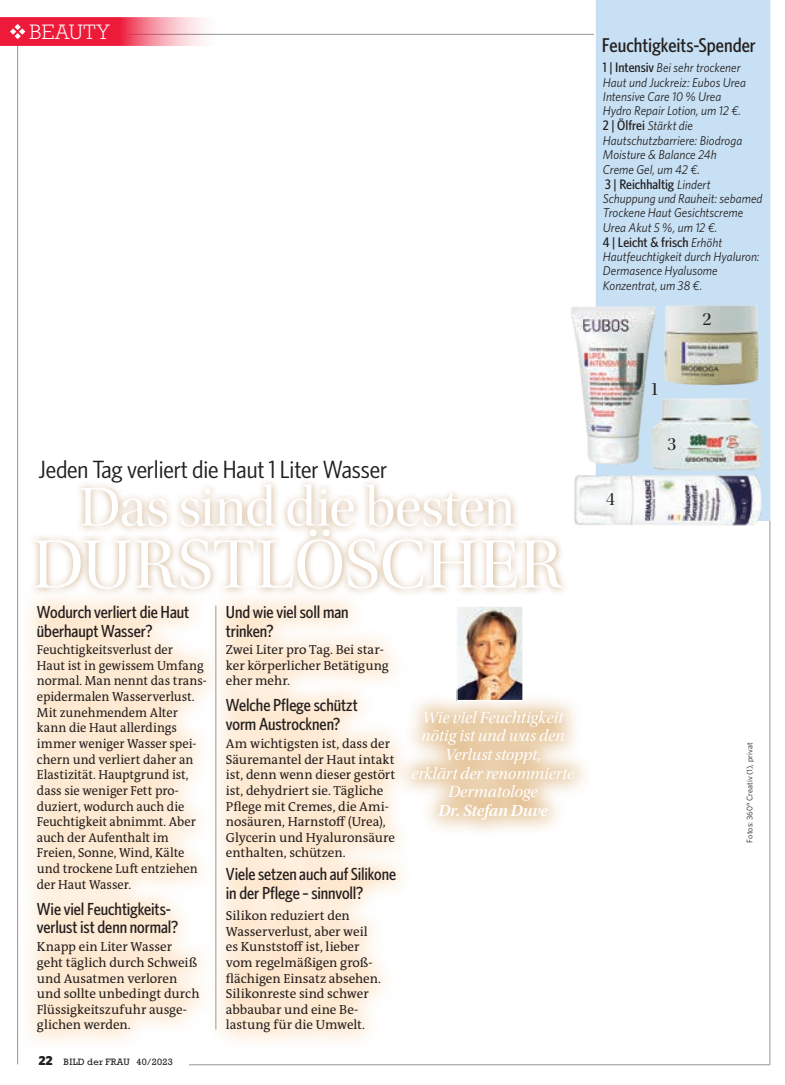
<style>
.page{position:relative;width:785px;height:1085px;background:#fff}
.page>*{position:absolute;margin:0;border:0;box-sizing:border-box;transform-origin:0 0}
.t1{font:71.38px "Utopia Std Disp";letter-spacing:-.005em;color:#fff}
.t2{font:57.12px "Utopia Std Disp";letter-spacing:-.02em;color:#fff}
.t3{font:25px "Whitney Condensed";letter-spacing:-.005em;color:#231f20;scale:1.1 1}
.t4{font:300 21.25px "Rockwell Std";letter-spacing:.035em;color:#fff}
.t5{font:500 20px "Whitney Condensed";color:#231f20;scale:1.06 1}
.t6{font:18.75px "Utopia Std Disp";color:#231f20}
.t7{font:500 17.5px/18.8px "Whitney Condensed";letter-spacing:-.005em;color:#231f20;scale:1.05 1}
.t8{font:500 17.5px/18.8px "Whitney Condensed";letter-spacing:-.005em;color:#231f20;scale:1.04 1}
.t9{font:16.88px/18.5px "Utopia Std Subh It";letter-spacing:-.005em;color:#fff;text-align:center}
.t10{font:16.88px "Utopia Std Semibold Subh It";letter-spacing:-.005em;color:#fff}
.t11{font:500 13.75px "Whitney Condensed";letter-spacing:-.005em;color:#231f20;scale:1.1 1}
.t12{font:13.12px/15.6px "The Antiqua B LP5 Plain";letter-spacing:-.005em;color:#231f20}
.t13{font:13.12px/15.6px "The Antiqua B LP5 Plain";letter-spacing:-.005em;color:#231f20;scale:.96 1}
.t14{font:italic 12.75px/14.5px "Whitney";color:#231f20;scale:.95 1}
.t15{font:9.38px "Rockwell Std";letter-spacing:.035em;color:#231f20}
.t16{font:8.12px "Whitney";letter-spacing:.01em;color:#231f20}
.s1{font-family:"Whitney";font-weight:900;font-size:13.12px}
.s2{font-family:"Whitney Condensed";font-weight:500;font-style:normal;font-size:13.75px}
.s3{font-family:"Whitney";font-weight:400;font-style:italic;font-size:12.75px}
</style>
<div class="page">
<div style="left:596px;top:0;width:174px;height:470px;background:#c7e0f3"></div>
<img style="left:574px;top:470px;width:197px;height:58px">
<img style="left:660px;top:299px;width:102px;height:89px">
<img style="left:571px;top:303px;width:88px;height:165px">
<hr style="left:769px;top:520px;width:1px;height:544px;background:#939598">
<div style="left:18px;top:586px;width:206px;height:465px;background:#fdcd96;opacity:.75"></div>
<div style="left:27px;top:476px;width:543px;height:120px;background:#bb8e59;opacity:.75"></div>
<div style="left:393px;top:691px;width:200px;height:147px;background:#dbad71;opacity:.9"></div>
<hr style="left:116px;top:34px;width:478px;height:1px;background:#939598">
<hr style="left:189px;top:1063px;width:581px;height:1px;background:#939598">
<img style="left:458px;top:607px;width:63px;height:92px">
<div style="left:456px;top:605px;width:67px;height:96px;border:1px solid #fff"></div>
<div style="left:207px;top:586px;width:208px;height:465px;background:#fdcd97;opacity:.78"></div>
<img style="left:651px;top:395px;width:109px;height:76px">
<hr style="left:17px;top:33px;width:1px;height:1030px;background:#939598">
<svg style="left:0;top:18px;width:227px;height:28px;background:#f16379"></svg>
<svg style="left:10px;top:24px;width:15px;height:15px"></svg>
<h3 class="t4" style="left:30px;top:20px;width:82px">BEAUTY</h3>
<h3 class="t3" style="left:38px;top:454px;width:318px">Jeden Tag verliert die Haut 1 Liter Wasser</h3>
<h2 class="t2" style="left:79px;top:476px;width:437px">Das sind die besten</h2>
<h1 class="t1" style="left:32px;top:526px;width:531px">DURSTLÖSCHER</h1>
<h3 class="t7" style="left:37px;top:601px;width:147px">Wodurch verliert die Haut überhaupt Wasser?</h3>
<p class="t13" style="left:37px;top:641px;width:178px">Feuchtigkeitsverlust der<br>Haut ist in gewissem Umfang normal. Man nennt das trans&shy;epidermalen Wasserverlust.<br>Mit zunehmendem Alter kann die Haut allerdings immer weniger Wasser spei&shy;chern und verliert daher an<br>Elastizität. Hauptgrund ist, dass sie weniger Fett pro&shy;duziert, wodurch auch die<br>Feuchtigkeit abnimmt. Aber auch der Aufenthalt im<br>Freien, Sonne, Wind, Kälte und trockene Luft entziehen der Haut Wasser.</p>
<h3 class="t7" style="left:37px;top:898px;width:136px">Wie viel Feuchtigkeits&shy;verlust ist denn normal?</h3>
<p class="t12" style="left:37px;top:938px;width:164px">Knapp ein Liter Wasser geht täglich durch Schweiß und Ausatmen verloren und sollte unbedingt durch<br>Flüssigkeitszufuhr ausge&shy;glichen werden.</p>
<p class="t15" style="left:38px;top:1055px;width:136px"><span class="s1">22</span> BILD der FRAU 40/2023</p>
<h3 class="t7" style="left:226px;top:601px;width:118px">Und wie viel soll man trinken?</h3>
<p class="t12" style="left:226px;top:641px;width:164px">Zwei Liter pro Tag. Bei star&shy;ker körperlicher Betätigung eher mehr.</p>
<h3 class="t7" style="left:226px;top:695px;width:127px">Welche Pflege schützt vorm Austrocknen?</h3>
<p class="t12" style="left:226px;top:735px;width:171px">Am wichtigsten ist, dass der<br>Säuremantel der Haut intakt ist, denn wenn dieser gestört ist, dehydriert sie. Tägliche<br>Pflege mit Cremes, die Ami&shy;nosäuren, Harnstoff (Urea),<br>Glycerin und Hyaluronsäure enthalten, schützen.</p>
<h3 class="t8" style="left:226px;top:863px;width:165px">Viele setzen auch auf Silikone in der Pflege – sinnvoll?</h3>
<p class="t12" style="left:226px;top:907px;width:157px">Silikon reduziert den<br>Wasserverlust, aber weil es Kunststoff ist, lieber vom regelmäßigen groß&shy;flächigen Einsatz absehen.<br>Silikonreste sind schwer abbaubar und eine Be&shy;lastung für die Umwelt.</p>
<p class="t9" style="left:411px;top:708px;width:164px">Wie viel Feuchtigkeit nötig ist und was den<br>Verlust stoppt,<br>erklärt der renommierte<br>Dermatologe</p>
<p class="t10" style="left:438px;top:800px;width:111px">Dr. Stefan Duve</p>
<h3 class="t5" style="left:602px;top:32px;width:147px">Feuchtigkeits-Spender</h3>
<p class="t14" style="left:603px;top:60px;width:152px"><span class="s2">1 | Intensiv</span> Bei sehr trockener<br>Haut und Juckreiz: Eubos Urea<br>Intensive Care 10 % Urea<br>Hydro Repair Lotion, um 12 €.<br><span class="s2">2 | Ölfrei</span> Stärkt die<br>Hautschutzbarriere: Biodroga<br>Moisture &amp; Balance 24h<br>Creme Gel, um 42 €.</p>
<p class="t11" style="left:605px;top:175px;width:97px">3 | Reichhaltig <span class="s3">Lindert</span></p>
<p class="t14" style="left:603px;top:191px;width:169px">Schuppung und Rauheit: sebamed<br>Trockene Haut Gesichtscreme<br>Urea Akut 5 %, um 12 €.</p>
<p class="t11" style="left:603px;top:233px;width:110px">4 | Leicht &amp; frisch <span class="s3">Erhöht</span></p>
<p class="t14" style="left:603px;top:249px;width:167px">Hautfeuchtigkeit durch Hyaluron:<br>Dermasence Hyalusome<br>Konzentrat, um 38 €.</p>
<h3 class="t6" style="left:606px;top:488px;width:11px">4</h3>
<h3 class="t6" style="left:650px;top:379px;width:11px">1</h3>
<h3 class="t6" style="left:667px;top:434px;width:11px">3</h3>
<h3 class="t6" style="left:702px;top:308px;width:11px">2</h3>
<p class="t16" style="left:744px;top:842px;width:102px;rotate:-90deg">Fotos: 360° Creativ (1), privat</p>
</div>
